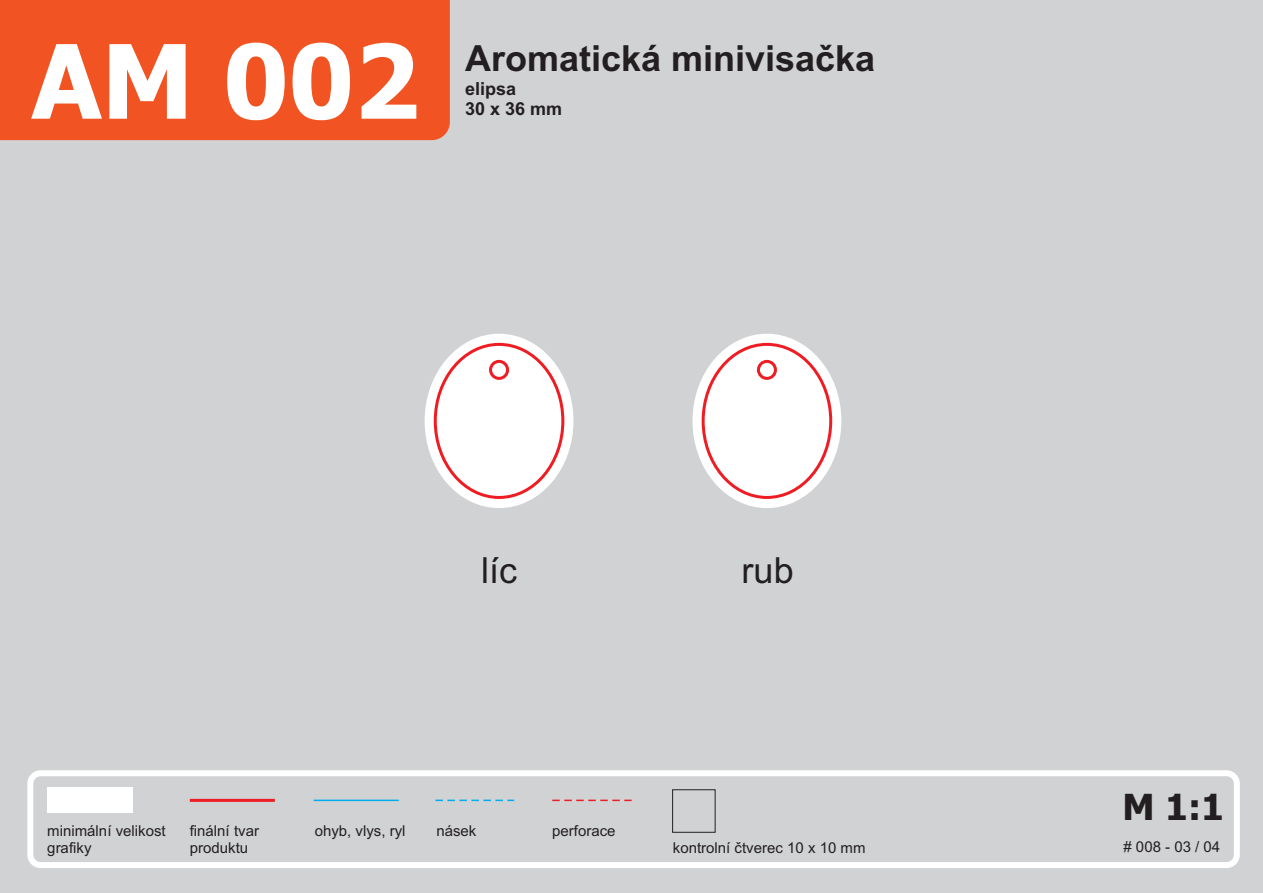
<style>
.page{position:relative;width:1263px;height:893px;background:#d1d2d4}
.page>*{position:absolute;margin:0;border:0;box-sizing:border-box;transform-origin:0 0}
.t1{font:700 102.6px "Tahoma";color:#fff}
.t2{font:700 36px "Arial";color:#231f20}
.t3{font:36px "Arial";color:#231f20}
.t4{font:700 36px "Tahoma";color:#231f20}
.t5{font:700 18px/20.1px "Arial";color:#231f20}
.t6{font:15px/16.8px "Arial";color:#231f20}
</style>
<div class="page">
<div style="left:0;top:0;width:450px;height:140px;background:#f15422"></div>
<div style="left:47px;top:788px;width:85px;height:25px;background:#fff"></div>
<hr style="left:190px;top:799px;width:85px;height:3px;background:#ee1d23">
<div style="left:27px;top:770px;width:1213px;height:98px;border:6px solid #fff;border-radius:10px"></div>
<hr style="left:314px;top:800px;width:85px;height:1px;background:#00aeef">
<svg style="left:435px;top:800px;width:79px;height:1px"></svg>
<svg style="left:552px;top:800px;width:80px;height:1px"></svg>
<div style="left:425px;top:334px;width:148px;height:174px;background:#fff;border-radius:50%"></div>
<div style="left:434px;top:343px;width:130px;height:156px;border:3px solid #ee1d23;border-radius:50%"></div>
<div style="left:489px;top:360px;width:20px;height:20px;border:3px solid #ee1d23;border-radius:50%"></div>
<div style="left:692px;top:334px;width:149px;height:174px;background:#fff;border-radius:50%"></div>
<div style="left:702px;top:343px;width:130px;height:156px;border:3px solid #ee1d23;border-radius:50%"></div>
<div style="left:757px;top:360px;width:20px;height:20px;border:3px solid #ee1d23;border-radius:50%"></div>
<h1 class="t1" style="left:31px;top:40px;width:389px">AM 002</h1>
<h2 class="t2" style="left:465px;top:45px;width:412px">Aromatická minivisačka</h2>
<p class="t5" style="left:465px;top:80px;width:99px">elipsa<br>30 x 36 mm</p>
<h2 class="t3" style="left:481px;top:556px;width:37px">líc</h2>
<h2 class="t3" style="left:742px;top:556px;width:54px">rub</h2>
<h2 class="t4" style="left:1122px;top:792px;width:103px">M 1:1</h2>
<p class="t6" style="left:47px;top:824px;width:120px">minimální velikost grafiky</p>
<p class="t6" style="left:190px;top:824px;width:71px">finální tvar produktu</p>
<p class="t6" style="left:315px;top:824px;width:92px">ohyb, vlys, ryl</p>
<p class="t6" style="left:436px;top:824px;width:42px">násek</p>
<p class="t6" style="left:552px;top:824px;width:65px">perforace</p>
<p class="t6" style="left:673px;top:841px;width:194px">kontrolní čtverec 10 x 10 mm</p>
<p class="t6" style="left:1123px;top:839px;width:98px"># 008 - 03 / 04</p>
</div>
